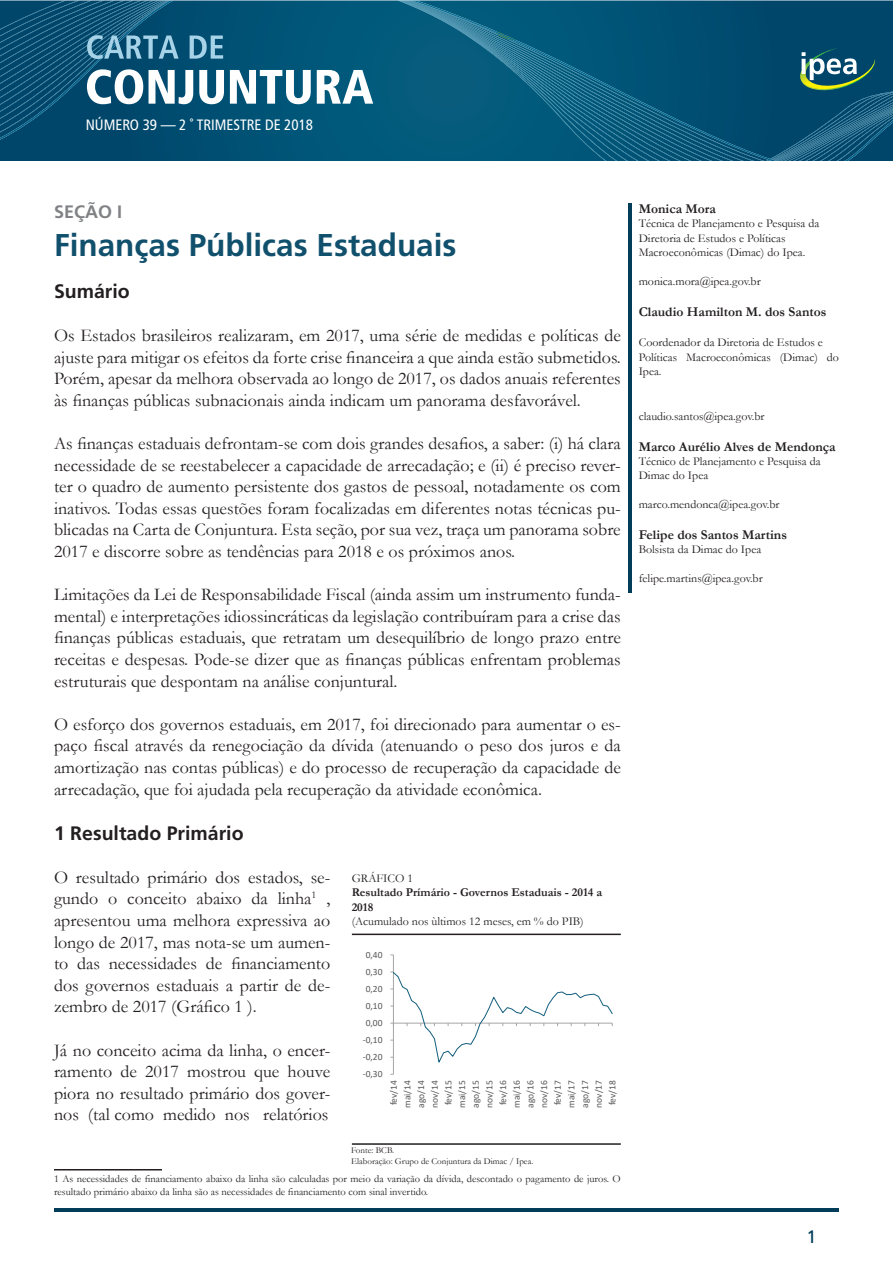
<style>
.page{position:relative;width:893px;height:1263px;background:#fff}
.page>*{position:absolute;margin:0;border:0;box-sizing:border-box;transform-origin:0 0}
.t1{font:31.5px "Frutiger 65 Bold";color:#11506d}
.t2{font:19.5px "Frutiger 65 Bold";color:#231f20}
.t3{font:18px/21.6px "Garamond";color:#231f20;text-align:justify}
.t4{font:18px "Frutiger 65 Bold";color:#808285}
.t5{font:18px "Frutiger 55 Roman";color:#013d59}
.t6{font:15px "Frutiger 57 Condensed";color:#fff}
.t7{font:700 13.5px "Garamond";color:#231f20}
.t8{font:12px/14.4px "Garamond";color:#231f20}
.t9{font:700 12px/14.4px "Garamond";color:#231f20}
.t10{font:10.5px/12.6px "Garamond";color:#231f20}
.t11{font:9.45px/13.6px "Calibri";color:#595959;text-align:justify}
.t12{font:9px "Garamond";color:#231f20}
</style>
<div class="page">
<hr style="left:54px;top:1209px;width:785px;height:3px;background:#013d59">
<hr style="left:628px;top:203px;width:3px;height:390px;background:#013d59">
<hr style="left:54px;top:1169px;width:108px;height:1px;background:#231f20">
<svg style="left:0;top:0;width:411px;height:161px;background:#015477"></svg>
<svg style="left:411px;top:0;width:482px;height:161px;background:#09597b"></svg>
<img style="left:799px;top:48px;width:77px;height:42px">
<svg style="left:738px;top:52px;width:119px;height:70px;background:#185972"></svg>
<svg style="left:230px;top:70px;width:81px;height:34px"></svg>
<svg style="left:317px;top:70px;width:56px;height:34px"></svg>
<svg style="left:0;top:0;width:224px;height:140px;background:#1f6081"></svg>
<hr style="left:352px;top:1143px;width:269px;height:2px;background:#231f20">
<hr style="left:352px;top:933px;width:269px;height:2px;background:#231f20">
<hr style="left:393px;top:955px;width:1px;height:119px;background:#a6a6a6">
<svg style="left:390px;top:971px;width:223px;height:92px"></svg>
<p class="t6" style="left:86px;top:116px;width:229px">NÚMERO 39 — 2 ˚ TRIMESTRE DE 2018</p>
<p class="t4" style="left:54px;top:201px;width:70px">SEÇÃO I</p>
<p class="t1" style="left:54px;top:226px;width:404px">Finanças Públicas Estaduais</p>
<p class="t2" style="left:54px;top:279px;width:77px">Sumário</p>
<p class="t3" style="left:54px;top:324px;width:568px">Os Estados brasileiros realizaram, em 2017, uma série de medidas e políticas de ajuste para mitigar os efeitos da forte crise financeira a que ainda estão submetidos.<br>Porém, apesar da melhora observada ao longo de 2017, os dados anuais referentes às finanças públicas subnacionais ainda indicam um panorama desfavorável.</p>
<p class="t3" style="left:54px;top:432px;width:568px">As finanças estaduais defrontam-se com dois grandes desafios, a saber: (i) há clara necessidade de se reestabelecer a capacidade de arrecadação; e (ii) é preciso rever&shy;ter o quadro de aumento persistente dos gastos de pessoal, notadamente os com inativos. Todas essas questões foram focalizadas em diferentes notas técnicas pu&shy;blicadas na Carta de Conjuntura. Esta seção, por sua vez, traça um panorama sobre 2017 e discorre sobre as tendências para 2018 e os próximos anos.</p>
<p class="t3" style="left:54px;top:583px;width:568px">Limitações da Lei de Responsabilidade Fiscal (ainda assim um instrumento funda&shy;mental) e interpretações idiossincráticas da legislação contribuíram para a crise das finanças públicas estaduais, que retratam um desequilíbrio de longo prazo entre receitas e despesas. Pode-se dizer que as finanças públicas enfrentam problemas estruturais que despontam na análise conjuntural.</p>
<p class="t3" style="left:54px;top:713px;width:568px">O esforço dos governos estaduais, em 2017, foi direcionado para aumentar o es&shy;paço fiscal através da renegociação da dívida (atenuando o peso dos juros e da amortização nas contas públicas) e do processo de recuperação da capacidade de arrecadação, que foi ajudada pela recuperação da atividade econômica.</p>
<p class="t2" style="left:54px;top:821px;width:191px">1 Resultado Primário</p>
<p class="t3" style="left:54px;top:866px;width:278px">O resultado primário dos estados, se&shy;gundo o conceito abaixo da linha<sup>1</sup> , apresentou uma melhora expressiva ao longo de 2017, mas nota-se um aumen&shy;to das necessidades de financiamento dos governos estaduais a partir de de&shy;zembro de 2017 (Gráfico 1 ).</p>
<p class="t3" style="left:54px;top:1039px;width:278px">Já no conceito acima da linha, o encer&shy;ramento de 2017 mostrou que houve piora no resultado primário dos gover&shy;nos (tal como medido nos relatórios</p>
<p class="t8" style="left:352px;top:870px;width:63px">GRÁFICO 1</p>
<p class="t9" style="left:352px;top:885px;width:252px">Resultado Prímário - Governos Estaduais - 2014 a<br>2018</p>
<p class="t8" style="left:352px;top:914px;width:234px">(Acumulado nos ùltimos 12 meses, em % do PIB)</p>
<p class="t11" style="left:366px;top:947px;width:18px">0,40</p>
<p class="t11" style="left:366px;top:964px;width:18px">0,30</p>
<p class="t11" style="left:366px;top:981px;width:18px">0,20</p>
<p class="t11" style="left:366px;top:998px;width:18px">0,10</p>
<p class="t11" style="left:366px;top:1016px;width:18px">0,00</p>
<p class="t11" style="left:363px;top:1033px;width:21px">-0,10</p>
<p class="t11" style="left:363px;top:1050px;width:21px">-0,20</p>
<p class="t11" style="left:363px;top:1067px;width:21px">-0,30</p>
<p class="t11" style="left:386px;top:1108px;width:29px;rotate:-90deg">fev/14 mai/14 ago/14 nov/14 fev/15 mai/15 ago/15 nov/15 fev/16 mai/16 ago/16 nov/16 fev/17 mai/17 ago/17 nov/17 fev/18</p>
<p class="t12" style="left:351px;top:1144px;width:44px">Fonte: BCB.</p>
<p class="t12" style="left:351px;top:1155px;width:184px">Elaboração: Grupo de Conjuntura da Dimac / Ipea.</p>
<p class="t10" style="left:54px;top:1172px;width:568px">1 As necessidades de financiamento abaixo da linha são calculadas por meio da variação da dívida, descontado o pagamento de juros. O resultado primário abaixo da linha são as necessidades de financiamento com sinal invertido.</p>
<p class="t7" style="left:639px;top:199px;width:79px">Monica Mora</p>
<p class="t8" style="left:639px;top:216px;width:182px">Técnica de Planejamento e Pesquisa da</p>
<p class="t8" style="left:639px;top:230px;width:148px">Diretoria de Estudos e Políticas</p>
<p class="t8" style="left:639px;top:245px;width:168px">Macroeconômicas (Dimac) do Ipea.</p>
<p class="t8" style="left:639px;top:274px;width:124px">monica.mora@ipea.gov.br</p>
<p class="t7" style="left:639px;top:302px;width:189px">Claudio Hamilton M. dos Santos</p>
<p class="t8" style="left:639px;top:335px;width:186px">Coordenador da Diretoria de Estudos e</p>
<p class="t8" style="left:639px;top:349px;width:202px">Políticas Macroeconômicas (Dimac) do<br>Ipea.</p>
<p class="t8" style="left:639px;top:409px;width:127px">claudio.santos@ipea.gov.br</p>
<p class="t7" style="left:639px;top:437px;width:198px">Marco Aurélio Alves de Mendonça</p>
<p class="t8" style="left:639px;top:454px;width:183px">Técnico de Planejamento e Pesquisa da</p>
<p class="t8" style="left:639px;top:468px;width:71px">Dimac do Ipea</p>
<p class="t8" style="left:639px;top:497px;width:142px">marco.mendonca@ipea.gov.br</p>
<p class="t7" style="left:639px;top:525px;width:150px">Felipe dos Santos Martins</p>
<p class="t8" style="left:639px;top:542px;width:124px">Bolsista da Dimac do Ipea</p>
<p class="t8" style="left:639px;top:571px;width:126px">felipe.martins@ipea.gov.br</p>
<p class="t5" style="left:806px;top:1226px;width:12px">1</p>
</div>
